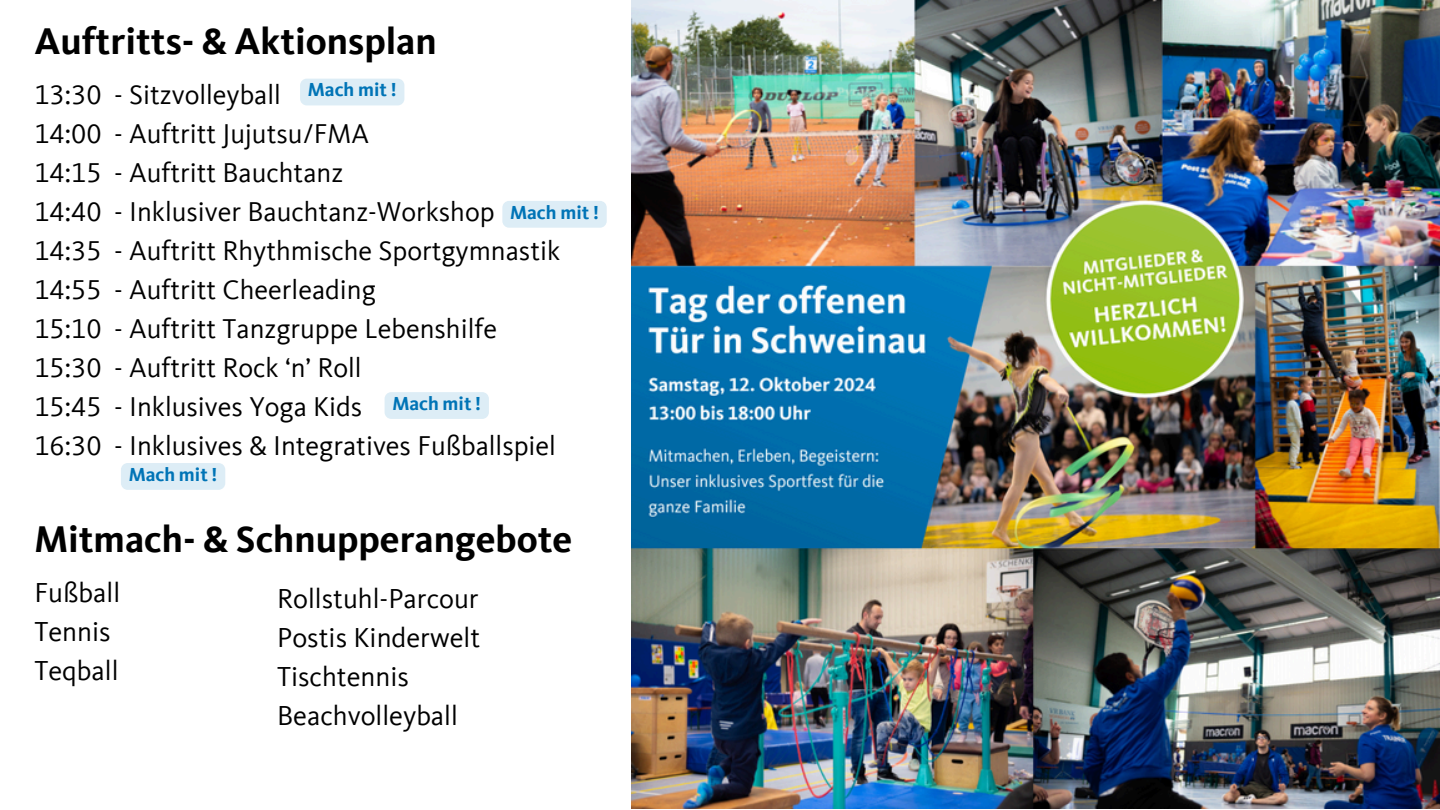
<style>
.page{position:relative;width:1440px;height:810px;background:#fff}
.page>*{position:absolute;margin:0;border:0;box-sizing:border-box;transform-origin:0 0}
.t1{font:700 38.2px "Kievit Offc";color:#000}
.t2{font:28.2px/39px "Kievit Offc";color:#000}
.t3{font:28px/39px "Kievit Offc";color:#000}
.t4{font:700 19.4px "Kievit Offc";color:#0074b6}
</style>
<div class="page">
<img style="left:632px;top:0;width:808px;height:808px">
<div style="left:300px;top:79px;width:104px;height:26px;background:#ddedf6"></div>
<div style="left:121px;top:463px;width:104px;height:27px;background:#ddedf6"></div>
<div style="left:385px;top:392px;width:104px;height:27px;background:#ddedf6"></div>
<div style="left:502px;top:201px;width:105px;height:27px;background:#ddedf6"></div>
<h1 class="t1" style="left:34px;top:25px;width:404px">Auftritts- &amp; Aktionsplan</h1>
<h2 class="t4" style="left:308px;top:82px;width:90px">Mach mit !</h2>
<p class="t3" style="left:34px;top:77px;width:527px">13:30 - Sitzvolleyball<br>14:00 - Auftritt Jujutsu/FMA<br>14:15 - Auftritt Bauchtanz<br>14:40 - Inklusiver Bauchtanz-Workshop 14:35 - Auftritt Rhythmische Sportgymnastik 14:55 - Auftritt Cheerleading<br>15:10 - Auftritt Tanzgruppe Lebenshilfe 15:30 - Auftritt Rock ‘n’ Roll<br>15:45 - Inklusives Yoga Kids<br>16:30 - Inklusives &amp; Integratives Fußballspiel</p>
<h2 class="t4" style="left:510px;top:204px;width:90px">Mach mit !</h2>
<p class="t4" style="left:392px;top:395px;width:90px">Mach mit !</p>
<p class="t4" style="left:129px;top:466px;width:90px">Mach mit !</p>
<h1 class="t1" style="left:34px;top:523px;width:540px">Mitmach- &amp; Schnupperangebote</h1>
<h2 class="t2" style="left:277px;top:582px;width:205px">Rollstuhl-Parcour<br>Postis Kinderwelt<br>Tischtennis<br>Beachvolleyball</h2>
<p class="t2" style="left:34px;top:576px;width:87px">Fußball<br>Tennis<br>Teqball</p>
</div>
